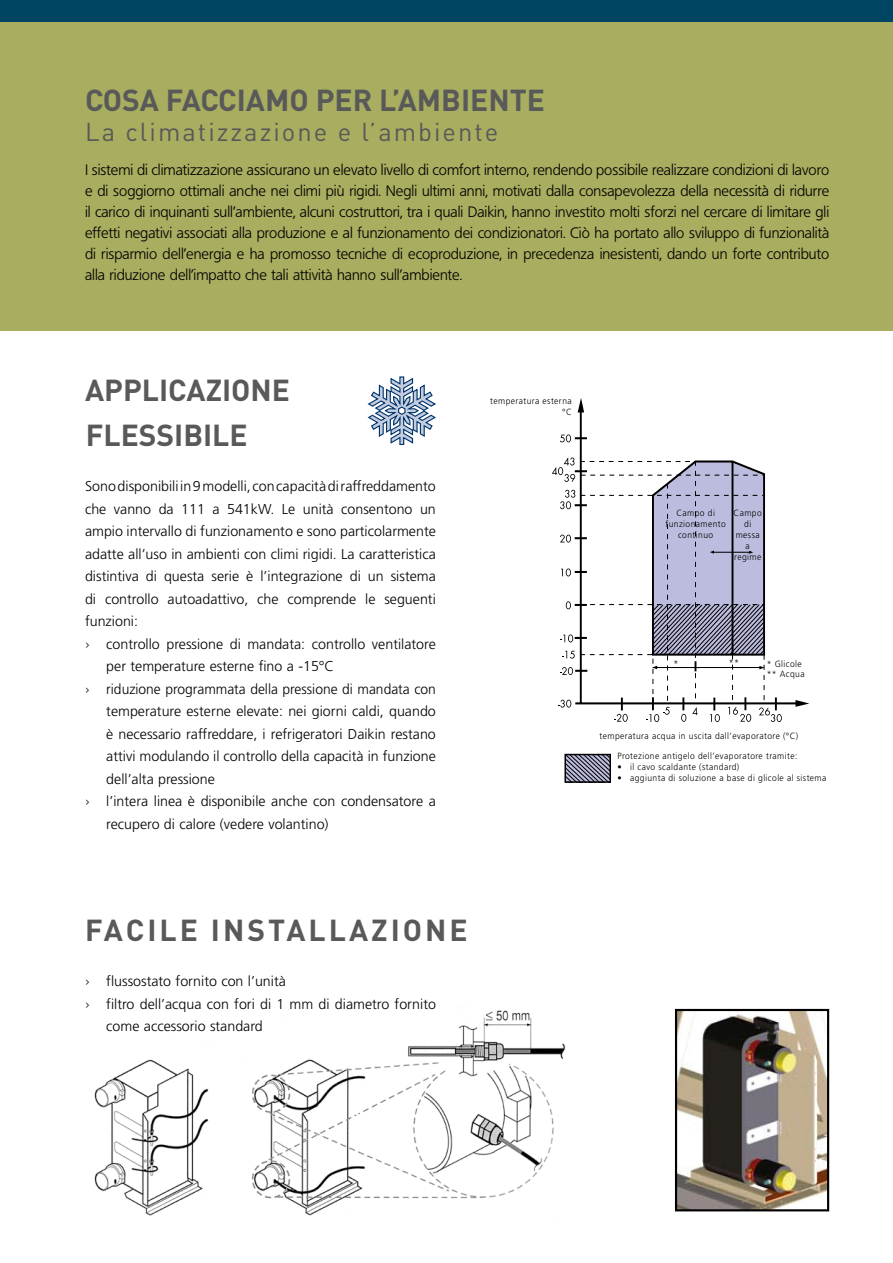
<style>
.page{position:relative;width:893px;height:1263px;background:#fff}
.page>*{position:absolute;margin:0;border:0;box-sizing:border-box;transform-origin:0 0}
.t1{font:700 30px/45px "DIN";color:#595959}
.t2{font:700 30px "DIN";letter-spacing:.1em;color:#595959}
.t3{font:25.5px "DIN";letter-spacing:.08em;color:#595959}
.t4{font:300 15px/21px "Frutiger BSK45";color:#000;text-align:justify}
.t5{font:300 14.25px "Frutiger";color:#000}
.t6{font:300 9.6px "Frutiger";color:#000;scale:.95 1}
.t7{font:300 9px/10.8px "Frutiger";letter-spacing:.05em;color:#000;text-align:center;scale:.95 1}
.s1{font-family:"DIN"}
</style>
<div class="page">
<div style="left:0;top:21px;width:893px;height:310px;background:#a8ad5f"></div>
<img style="left:678px;top:1012px;width:148px;height:196px">
<div style="left:675px;top:1009px;width:154px;height:202px;border:2px solid #000"></div>
<img style="left:94px;top:1010px;width:472px;height:206px">
<svg style="left:367px;top:376px;width:69px;height:69px"></svg>
<svg style="left:579px;top:460px;width:186px;height:244px"></svg>
<svg style="left:560px;top:434px;width:27px;height:8px"></svg>
<svg style="left:578px;top:398px;width:6px;height:14px"></svg>
<svg style="left:795px;top:700px;width:14px;height:7px"></svg>
<svg style="left:552px;top:457px;width:35px;height:25px"></svg>
<svg style="left:560px;top:535px;width:27px;height:8px"></svg>
<svg style="left:561px;top:568px;width:26px;height:8px"></svg>
<svg style="left:566px;top:601px;width:21px;height:8px"></svg>
<svg style="left:560px;top:634px;width:27px;height:8px"></svg>
<svg style="left:560px;top:667px;width:27px;height:8px"></svg>
<svg style="left:562px;top:651px;width:13px;height:8px"></svg>
<svg style="left:558px;top:700px;width:13px;height:8px"></svg>
<svg style="left:614px;top:697px;width:14px;height:25px"></svg>
<svg style="left:681px;top:697px;width:5px;height:25px"></svg>
<svg style="left:710px;top:697px;width:10px;height:25px"></svg>
<svg style="left:646px;top:697px;width:24px;height:25px"></svg>
<svg style="left:692px;top:707px;width:6px;height:8px"></svg>
<svg style="left:728px;top:697px;width:23px;height:25px"></svg>
<svg style="left:759px;top:697px;width:23px;height:25px"></svg>
<svg style="left:560px;top:490px;width:27px;height:19px"></svg>
<svg style="left:651px;top:461px;width:114px;height:210px;background:#a6a6c0"></svg>
<div style="left:0;top:0;width:893px;height:21px;background:#004562"></div>
<svg style="left:567px;top:757px;width:41px;height:23px"></svg>
<div style="left:564px;top:754px;width:47px;height:29px;border:2px solid #000"></div>
<h1 class="t1" style="left:85px;top:76px;width:461px">COSA FACCIAMO PER L’AMBIENTE</h1>
<h2 class="t3" style="left:85px;top:118px;width:415px">La climatizzazione e l’ambiente</h2>
<p class="t4" style="left:85px;top:159px;width:746px">I sistemi di climatizzazione assicurano un elevato livello di comfort interno, rendendo possibile realizzare condizioni di lavoro e di soggiorno ottimali anche nei climi più rigidi. Negli ultimi anni, motivati dalla consapevolezza della necessità di ridurre il carico di inquinanti sull’ambiente, alcuni costruttori, tra i quali Daikin, hanno investito molti sforzi nel cercare di limitare gli effetti negativi associati alla produzione e al funzionamento dei condizionatori. Ciò ha portato allo sviluppo di funzionalità di risparmio dell’energia e ha promosso tecniche di ecoproduzione, in precedenza inesistenti, dando un forte contributo alla riduzione dell’impatto che tali attività hanno sull’ambiente.</p>
<h1 class="t1" style="left:85px;top:367px;width:207px">APPLICAZIONE<br>FLESSIBILE</h1>
<p class="t5" style="left:85px;top:478px;width:352px">Sono disponibili in 9 modelli, con capacità di raffreddamento</p>
<p class="t5" style="left:85px;top:501px;width:352px">che vanno da 111 a 541kW. Le unità consentono un</p>
<p class="t5" style="left:85px;top:523px;width:352px">ampio intervallo di funzionamento e sono particolarmente</p>
<p class="t5" style="left:85px;top:546px;width:352px">adatte all’uso in ambienti con climi rigidi. La caratteristica</p>
<p class="t5" style="left:85px;top:568px;width:352px">distintiva di questa serie è l’integrazione di un sistema</p>
<p class="t5" style="left:85px;top:591px;width:352px">di controllo autoadattivo, che comprende le seguenti</p>
<p class="t5" style="left:85px;top:613px;width:55px">funzioni:</p>
<p class="t5" style="left:85px;top:636px;width:352px"><span class="s1">›</span> controllo pressione di mandata: controllo ventilatore</p>
<p class="t5" style="left:106px;top:658px;width:229px">per temperature esterne fino a -15°C</p>
<p class="t5" style="left:85px;top:681px;width:352px"><span class="s1">›</span> riduzione programmata della pressione di mandata con</p>
<p class="t5" style="left:106px;top:703px;width:331px">temperature esterne elevate: nei giorni caldi, quando</p>
<p class="t5" style="left:106px;top:726px;width:331px">è necessario raffreddare, i refrigeratori Daikin restano</p>
<p class="t5" style="left:106px;top:748px;width:331px">attivi modulando il controllo della capacità in funzione</p>
<p class="t5" style="left:106px;top:771px;width:110px">dell’alta pressione</p>
<p class="t5" style="left:85px;top:793px;width:352px"><span class="s1">›</span> l’intera linea è disponibile anche con condensatore a</p>
<p class="t5" style="left:106px;top:816px;width:224px">recupero di calore (vedere volantino)</p>
<p class="t7" style="left:490px;top:395px;width:87px;text-align:right">temperatura esterna °C</p>
<p class="t7" style="left:665px;top:508px;width:65px">Campo di funzionamento continuo</p>
<p class="t7" style="left:734px;top:508px;width:31px">Campo di messa a regime</p>
<p class="t6" style="left:673px;top:658px;width:7px">*</p>
<p class="t6" style="left:729px;top:657px;width:13px">**</p>
<p class="t7" style="left:767px;top:658px;width:41px;text-align:left">* Glicole ** Acqua</p>
<p class="t7" style="left:600px;top:730px;width:211px">temperatura acqua in uscita dall’evaporatore (°C)</p>
<p class="t7" style="left:617px;top:750px;width:191px">Protezione antigelo dell’evaporatore tramite:</p>
<p class="t7" style="left:617px;top:761px;width:130px">• il cavo scaldante (standard)</p>
<p class="t7" style="left:617px;top:772px;width:222px">• aggiunta di soluzione a base di glicole al sistema</p>
<h1 class="t2" style="left:85px;top:910px;width:384px">FACILE INSTALLAZIONE</h1>
<p class="t5" style="left:85px;top:973px;width:202px"><span class="s1">›</span> flussostato fornito con l’unità</p>
<p class="t5" style="left:85px;top:996px;width:352px"><span class="s1">›</span> filtro dell’acqua con fori di 1 mm di diametro fornito</p>
<p class="t5" style="left:106px;top:1018px;width:158px">come accessorio standard</p>
</div>
